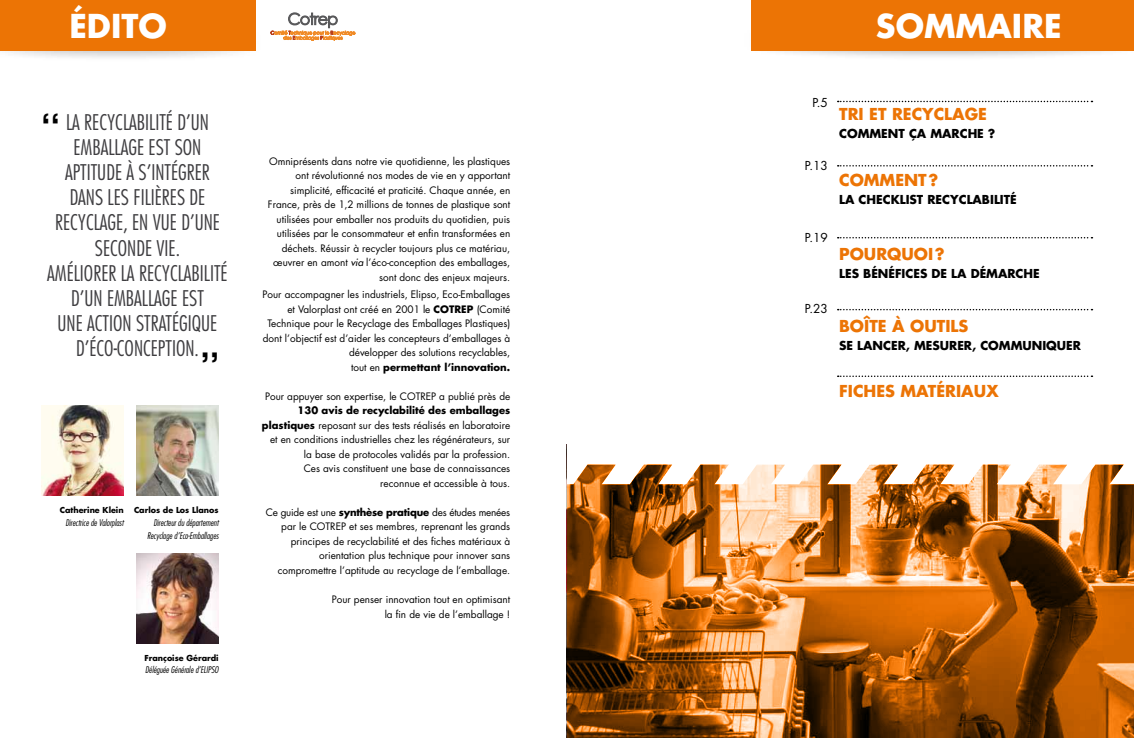
<style>
.page{position:relative;width:1134px;height:738px;background:#fff}
.page>*{position:absolute;margin:0;border:0;box-sizing:border-box;transform-origin:0 0}
.t1{font:39px "Rockwell";color:#000}
.t2{font:700 32px "Futura";color:#fff}
.t3{font:300 condensed 21px/25px "Futura";color:#3e3d40;text-align:center}
.t4{font:700 16px "Futura";color:#ec7405}
.t5{font:700 12px "Futura";color:#000}
.t6{font:12px "Futura";color:#000}
.t7{font:10px/14.5px "Futura";color:#000;text-align:right}
.t8{font:italic 300 condensed 9px/12.8px "Futura Std";color:#000;text-align:right}
.t9{font:700 8px "Futura";color:#000}
.s1{font-style:italic}
.s2{font-weight:700}
</style>
<div class="page">
<svg style="left:838px;top:101px;width:254px;height:1px"></svg>
<svg style="left:838px;top:165px;width:254px;height:1px"></svg>
<svg style="left:838px;top:237px;width:254px;height:1px"></svg>
<svg style="left:838px;top:308px;width:254px;height:2px"></svg>
<svg style="left:838px;top:375px;width:254px;height:2px"></svg>
<img style="left:42px;top:405px;width:82px;height:90px">
<img style="left:137px;top:553px;width:82px;height:90px">
<img style="left:137px;top:405px;width:82px;height:90px">
<div style="left:743px;top:27px;width:391px;height:33px;background:#000;opacity:.75"></div>
<div style="left:751px;top:0;width:383px;height:50px;background:#ec7405"></div>
<svg style="left:567px;top:464px;width:567px;height:273px;background:#ae6a29"></svg>
<div style="left:0;top:29px;width:263px;height:32px;background:#000;opacity:.75"></div>
<div style="left:0;top:0;width:255px;height:50px;background:#ec7405"></div>
<svg style="left:271px;top:13px;width:84px;height:28px"></svg>
<h2 class="t2" style="left:69px;top:5px;width:99px">ÉDITO</h2>
<h2 class="t2" style="left:876px;top:5px;width:187px">SOMMAIRE</h2>
<h3 class="t3" style="left:47px;top:110px;width:182px">LA RECYCLABILITÉ D’UN<br>EMBALLAGE EST SON<br>APTITUDE À S’INTÉGRER<br>DANS LES FILIÈRES DE<br>RECYCLAGE, EN VUE D’UNE<br>SECONDE VIE.<br>AMÉLIORER LA RECYCLABILITÉ<br>D’UN EMBALLAGE EST<br>UNE ACTION STRATÉGIQUE<br>D’ÉCO-CONCEPTION.</h3>
<h1 class="t1" style="left:40px;top:104px;width:22px">“</h1>
<h1 class="t1" style="left:200px;top:343px;width:22px">”</h1>
<p class="t9" style="left:60px;top:504px;width:65px">CATHERINE KLEIN</p>
<p class="t8" style="left:66px;top:516px;width:60px">Directrice de Valorplast</p>
<p class="t9" style="left:134px;top:504px;width:86px">CARLOS DE LOS LLANOS</p>
<p class="t8" style="left:147px;top:516px;width:73px">Directeur du département<br>Recyclage d’Eco-Emballages</p>
<p class="t9" style="left:144px;top:651px;width:76px">FRANÇOISE GÉRARDI</p>
<p class="t8" style="left:145px;top:663px;width:75px">Déléguée Générale d’ELIPSO</p>
<p class="t7" style="left:268px;top:154px;width:244px">Omniprésents dans notre vie quotidienne, les plastiques ont révolutionné nos modes de vie en y apportant simplicité, efficacité et praticité. Chaque année, en France, près de 1,2 millions de tonnes de plastique sont utilisées pour emballer nos produits du quotidien, puis utilisées par le consommateur et enfin transformées en déchets. Réussir à recycler toujours plus ce matériau, œuvrer en amont <span class="s1">via</span> l’éco-conception des emballages, sont donc des enjeux majeurs.</p>
<p class="t7" style="left:262px;top:287px;width:249px">Pour accompagner les industriels, Elipso, Eco-Emballages et Valorplast ont créé en 2001 le <span class="s2">COTREP</span> (Comité Technique pour le Recyclage des Emballages Plastiques) dont l’objectif est d’aider les concepteurs d’emballages à développer des solutions recyclables,<br>tout en <span class="s2">PERMETTANT L’INNOVATION.</span></p>
<p class="t7" style="left:265px;top:388px;width:247px">Pour appuyer son expertise, le COTREP a publié près de</p>
<p class="t7" style="left:262px;top:403px;width:250px"><span class="s2">130 AVIS DE RECYCLABILITÉ DES EMBALLAGES PLASTIQUES</span> reposant sur des tests réalisés en laboratoire et en conditions industrielles chez les régénérateurs, sur la base de protocoles validés par la profession.<br>Ces avis constituent une base de connaissances reconnue et accessible à tous.</p>
<p class="t7" style="left:266px;top:504px;width:246px">Ce guide est une <span class="s2">SYNTHÈSE PRATIQUE</span> des études menées par le COTREP et ses membres, reprenant les grands principes de recyclabilité et des fiches matériaux à orientation plus technique pour innover sans compromettre l’aptitude au recyclage de l’emballage.</p>
<p class="t7" style="left:332px;top:591px;width:180px">Pour penser innovation tout en optimisant la fin de vie de l’emballage !</p>
<p class="t6" style="left:812px;top:95px;width:17px">P.5</p>
<p class="t6" style="left:805px;top:158px;width:24px">P.13</p>
<p class="t6" style="left:805px;top:230px;width:24px">P.19</p>
<p class="t6" style="left:805px;top:301px;width:24px">P.23</p>
<h3 class="t4" style="left:839px;top:104px;width:84px">TRI ET RECYC</h3>
<h3 class="t4" style="left:944px;top:104px;width:44px">LAGE</h3>
<p class="t5" style="left:839px;top:126px;width:157px">COMMENT ÇA MARC HE ?</p>
<h3 class="t4" style="left:839px;top:169px;width:37px">COMMENT</h3>
<h3 class="t4" style="left:929px;top:169px;width:11px">?</h3>
<p class="t5" style="left:839px;top:191px;width:112px">LA C HEC KLIST RECYC</p>
<p class="t5" style="left:967px;top:191px;width:52px">LABILITÉ</p>
<h3 class="t4" style="left:839px;top:243px;width:107px">POURQUOI?</h3>
<p class="t5" style="left:839px;top:265px;width:202px">LES BÉNÉFICES DE LA DÉMARC HE</p>
<h3 class="t4" style="left:839px;top:315px;width:95px">BOÎTE À OUTILS</h3>
<p class="t5" style="left:839px;top:337px;width:241px">SE LANC ER, MESURER, COMMUNIQUER</p>
<h3 class="t4" style="left:839px;top:380px;width:36px">FICHES</h3>
<h3 class="t4" style="left:900px;top:380px;width:13px">MAT</h3>
<h3 class="t4" style="left:936px;top:380px;width:63px">ÉRIAUX</h3>
</div>
